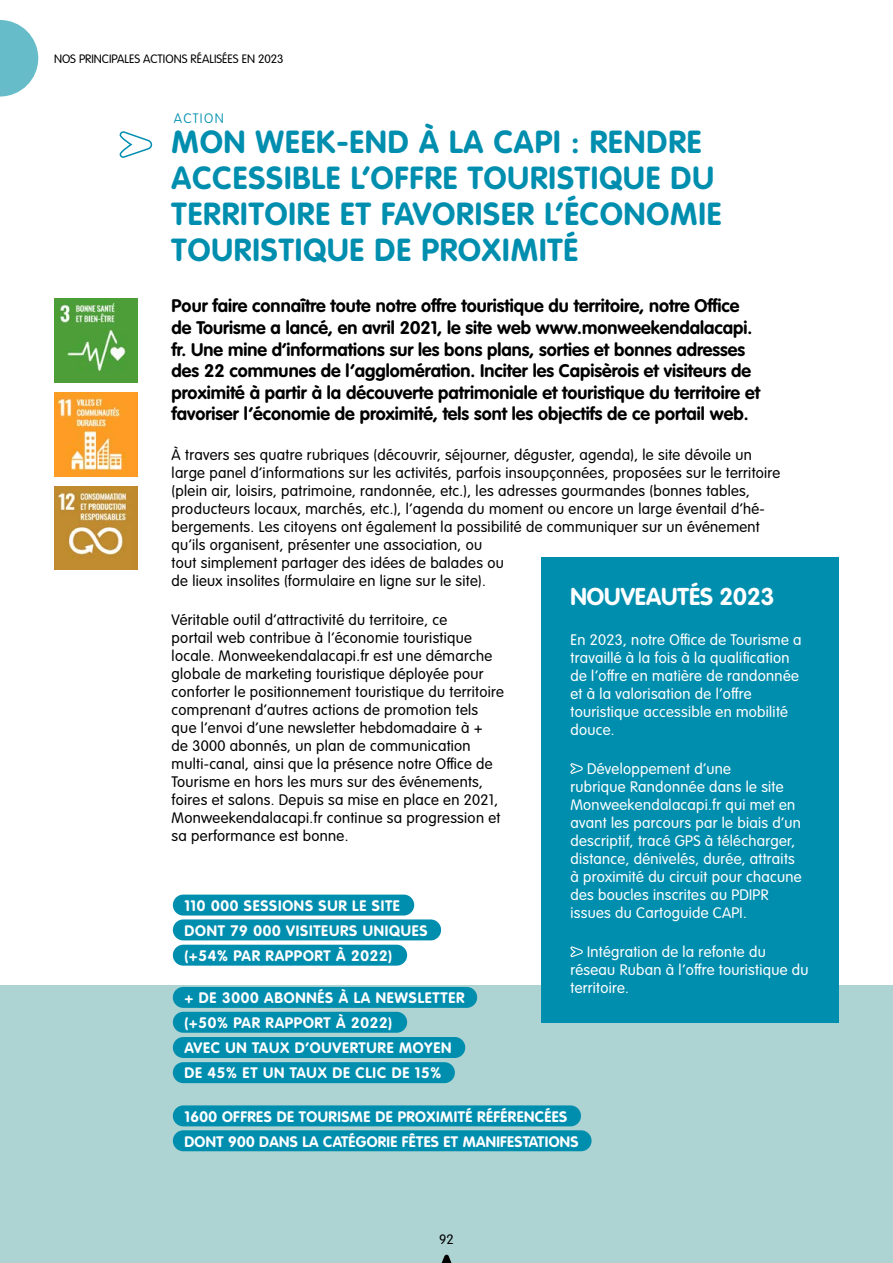
<style>
.page{position:relative;width:893px;height:1263px;background:#fff}
.page>*{position:absolute;margin:0;border:0;box-sizing:border-box;transform-origin:0 0}
.ACTION_Titre{font:700 31.5px/36px "VAG Rounded LT Pro";letter-spacing:.03em;color:#008eaf}
.A_NOTER_titre{font:700 24px "VAG Rounded LT Pro";color:#fff}
.ACTION_Intro{font:700 18px/21.6px "VAG Rounded LT Pro";color:#000}
.ACTION_Corps{font:300 15px/18px "VAG Rounded LT Pro";letter-spacing:.02em;color:#000}
.A_NOTER_corps{font:300 15px/18px "VAG Rounded LT Pro";letter-spacing:.02em;color:#fff}
.ACTIONS_Chiffres_Clés{font:700 15px "VAG Rounded LT Pro";letter-spacing:.05em;color:#fff}
.ACTIONS_Chiffres_Clés-2{font:700 15px "VAG Rounded LT Pro";letter-spacing:.02em;color:#fff}
.ACTIONS_Chiffres_Clés-3{font:700 15px "VAG Rounded LT Pro";letter-spacing:.03em;color:#fff}
.ACTION_Titre-2{font:100 13.5px "VAG Rounded LT Pro";letter-spacing:.1em;color:#008eaf}
.t1{font:300 13.5px "VAG Rounded LT Pro";color:#000}
.t2{font:300 12px "VAG Rounded LT Pro";color:#000}
</style>
<div class="page">
<div style="left:0;top:986px;width:893px;height:277px;background:#add3d2"></div>
<svg style="left:441px;top:1255px;width:11px;height:8px"></svg>
<svg style="left:0;top:20px;width:38px;height:77px"></svg>
<svg style="left:119px;top:131px;width:34px;height:27px"></svg>
<div style="left:541px;top:557px;width:297px;height:466px;background:#008eaf"></div>
<svg style="left:570px;top:763px;width:13px;height:11px"></svg>
<svg style="left:570px;top:946px;width:13px;height:12px"></svg>
<div style="left:173px;top:894px;width:241px;height:21px;background:#008eaf;border-radius:10px"></div>
<div style="left:173px;top:919px;width:268px;height:21px;background:#008eaf;border-radius:10px"></div>
<div style="left:173px;top:945px;width:234px;height:21px;background:#008eaf;border-radius:10px"></div>
<div style="left:173px;top:1105px;width:408px;height:21px;background:#008eaf;border-radius:10px"></div>
<div style="left:173px;top:1130px;width:419px;height:21px;background:#008eaf;border-radius:10px"></div>
<div style="left:173px;top:987px;width:304px;height:21px;background:#008eaf;border-radius:10px"></div>
<div style="left:173px;top:1012px;width:234px;height:21px;background:#008eaf;border-radius:10px"></div>
<div style="left:173px;top:1037px;width:292px;height:21px;background:#008eaf;border-radius:10px"></div>
<div style="left:173px;top:1062px;width:282px;height:21px;background:#008eaf;border-radius:10px"></div>
<img style="left:54px;top:299px;width:83px;height:83px">
<img style="left:54px;top:393px;width:83px;height:83px">
<img style="left:54px;top:487px;width:83px;height:83px">
<p class="t2" style="left:54px;top:52px;width:231px">NOS PRINCIPALES ACTIONS RÉALISÉES EN 2023</p>
<p class="ACTION_Titre-2" style="left:174px;top:110px;width:51px">ACTION</p>
<p class="ACTION_Titre" style="left:172px;top:124px;width:551px">MON WEEK-END À LA CAPI : RENDRE<br>ACCESSIBLE L’OFFRE TOURISTIQUE DU<br>TERRITOIRE ET FAVORISER L’ÉCONOMIE<br>TOURISTIQUE DE PROXIMITÉ</p>
<p class="ACTION_Intro" style="left:172px;top:295px;width:590px">Pour faire connaître toute notre offre touristique du territoire, notre Office de Tourisme a lancé, en avril 2021, le site web www.monweekendalacapi. fr. Une mine d’informations sur les bons plans, sorties et bonnes adresses des 22 communes de l’agglomération. Inciter les Capisèrois et visiteurs de proximité à partir à la découverte patrimoniale et touristique du territoire et favoriser l’économie de proximité, tels sont les objectifs de ce portail web.</p>
<p class="ACTION_Corps" style="left:172px;top:446px;width:610px">À travers ses quatre rubriques (découvrir, séjourner, déguster, agenda), le site dévoile un large panel d’informations sur les activités, parfois insoupçonnées, proposées sur le territoire (plein air, loisirs, patrimoine, randonnée, etc.), les adresses gourmandes (bonnes tables, producteurs locaux, marchés, etc.), l’agenda du moment ou encore un large éventail d’hé&shy;bergements. Les citoyens ont également la possibilité de communiquer sur un événement qu’ils organisent, présenter une association, ou<br>tout simplement partager des idées de balades ou<br>de lieux insolites (formulaire en ligne sur le site).</p>
<p class="ACTION_Corps" style="left:172px;top:611px;width:334px">Véritable outil d’attractivité du territoire, ce<br>portail web contribue à l’économie touristique locale. Monweekendalacapi.fr est une démarche globale de marketing touristique déployée pour conforter le positionnement touristique du territoire comprenant d’autres actions de promotion tels que l’envoi d’une newsletter hebdomadaire à +<br>de 3000 abonnés, un plan de communication multi-canal, ainsi que la présence notre Office de Tourisme en hors les murs sur des événements, foires et salons. Depuis sa mise en place en 2021, Monweekendalacapi.fr continue sa progression et sa performance est bonne.</p>
<p class="A_NOTER_titre" style="left:570px;top:582px;width:206px">NOUVEAUTÉS 2023</p>
<p class="A_NOTER_corps" style="left:570px;top:631px;width:233px">En 2023, notre Office de Tourisme a travaillé à la fois à la qualification de l’offre en matière de randonnée et à la valorisation de l’offre touristique accessible en mobilité douce.</p>
<p class="A_NOTER_corps" style="left:570px;top:760px;width:233px;text-indent:17px">Développement d’une<br>rubrique Randonnée dans le site<br>Monweekendalacapi.fr qui met en avant les parcours par le biais d’un descriptif, tracé GPS à télécharger, distance, dénivelés, durée, attraits à proximité du circuit pour chacune des boucles inscrites au PDIPR issues du Cartoguide CAPI.</p>
<p class="A_NOTER_corps" style="left:570px;top:943px;width:240px;text-indent:17px">Intégration de la refonte du réseau Ruban à l’offre touristique du territoire.</p>
<p class="ACTIONS_Chiffres_Clés" style="left:184px;top:896px;width:217px">110 000 SESSIONS SUR LE SITE</p>
<p class="ACTIONS_Chiffres_Clés" style="left:184px;top:921px;width:245px">DONT 79 000 VISITEURS UNIQUES</p>
<p class="ACTIONS_Chiffres_Clés" style="left:184px;top:946px;width:209px">(+54% PAR RAPPORT À 2022)</p>
<p class="ACTIONS_Chiffres_Clés" style="left:184px;top:988px;width:282px">+ DE 3000 ABONNÉS À LA NEWSLETTER</p>
<p class="ACTIONS_Chiffres_Clés" style="left:184px;top:1013px;width:209px">(+50% PAR RAPPORT À 2022)</p>
<p class="ACTIONS_Chiffres_Clés" style="left:184px;top:1038px;width:268px">AVEC UN TAUX D’OUVERTURE MOYEN</p>
<p class="ACTIONS_Chiffres_Clés" style="left:184px;top:1064px;width:259px">DE 45% ET UN TAUX DE CLIC DE 15%</p>
<p class="ACTIONS_Chiffres_Clés-3" style="left:184px;top:1107px;width:384px">1600 OFFRES DE TOURISME DE PROXIMITÉ RÉFÉRENCÉES</p>
<p class="ACTIONS_Chiffres_Clés-2" style="left:184px;top:1132px;width:396px">DONT 900 DANS LA CATÉGORIE FÊTES ET MANIFESTATIONS</p>
<p class="t1" style="left:439px;top:1231px;width:16px">92</p>
</div>
